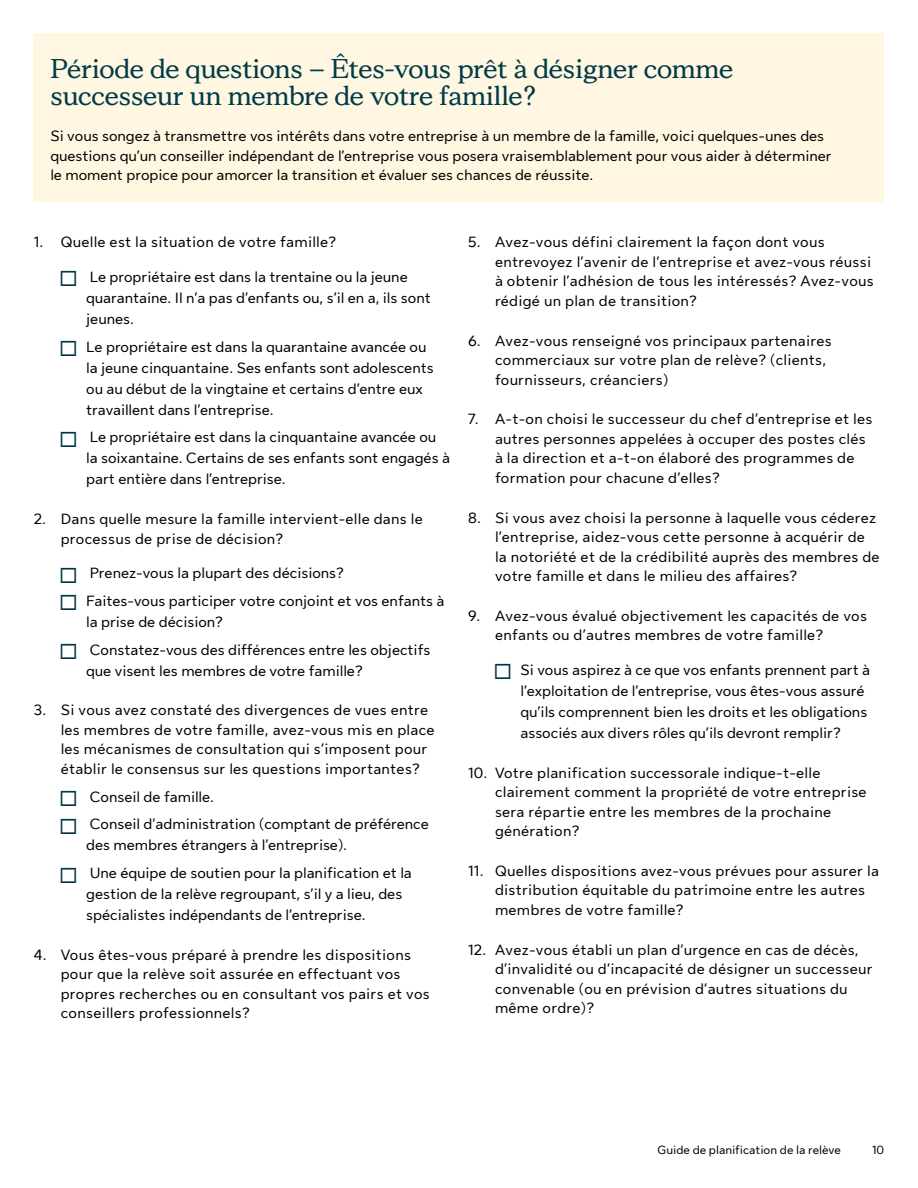
<style>
.page{position:relative;width:918px;height:1188px;background:#fff}
.page>*{position:absolute;margin:0;border:0;box-sizing:border-box;transform-origin:0 0}
.t1{font:700 27px/27px "Sun Life New Display";color:#003b49}
.t2{font:15px/19.5px "Sun Life New Text";letter-spacing:.02em;color:#000}
.t3{font:15px/21px "Sun Life New Text";color:#000}
.t4{font:12px "Sun Life New Text";color:#000}
</style>
<div class="page">
<div style="left:34px;top:34px;width:850px;height:168px;background:#fff7e1"></div>
<h1 class="t1" style="left:50px;top:54px;width:684px">Période de questions – Êtes-vous prêt à désigner comme successeur un membre de votre famille?</h1>
<p class="t3" style="left:50px;top:126px;width:783px;line-height:19.5px">Si vous songez à transmettre vos intérêts dans votre entreprise à un membre de la famille, voici quelques-unes des questions qu’un conseiller indépendant de l’entreprise vous posera vraisemblablement pour vous aider à déterminer le moment propice pour amorcer la transition et évaluer ses chances de réussite.</p>
<p class="t2" style="left:34px;top:231px;width:304px">1. Quelle est la situation de votre famille?</p>
<p class="t3" style="left:86px;top:265px;width:346px">Le propriétaire est dans la trentaine ou la jeune quarantaine. Il n’a pas d’enfants ou, s’il en a, ils sont jeunes.</p>
<p class="t3" style="left:86px;top:335px;width:349px">Le propriétaire est dans la quarantaine avancée ou la jeune cinquantaine. Ses enfants sont adolescents ou au début de la vingtaine et certains d’entre eux travaillent dans l’entreprise.</p>
<p class="t3" style="left:86px;top:426px;width:365px">Le propriétaire est dans la cinquantaine avancée ou<br>la soixantaine. Certains de ses enfants sont engagés à part entière dans l’entreprise.</p>
<p class="t2" style="left:61px;top:508px;width:364px;text-indent:-27px">2. Dans quelle mesure la famille intervient-elle dans le processus de prise de décision?</p>
<p class="t3" style="left:86px;top:558px;width:360px;line-height:27.8px">Prenez-vous la plupart des décisions?<br>Faites-vous participer votre conjoint et vos enfants à</p>
<p class="t3" style="left:86px;top:607px;width:346px;line-height:27.8px">la prise de décision?<br>Constatez-vous des différences entre les objectifs</p>
<p class="t3" style="left:86px;top:659px;width:278px">que visent les membres de votre famille?</p>
<p class="t2" style="left:61px;top:699px;width:375px;text-indent:-27px">3. Si vous avez constaté des divergences de vues entre les membres de votre famille, avez-vous mis en place les mécanismes de consultation qui s’imposent pour établir le consensus sur les questions importantes?</p>
<p class="t3" style="left:90px;top:782px;width:341px;line-height:27.8px">Conseil de famille.<br>Conseil d’administration (comptant de préférence</p>
<p class="t3" style="left:86px;top:830px;width:327px;line-height:27.8px">des membres étrangers à l’entreprise).<br>Une équipe de soutien pour la planification et la</p>
<p class="t3" style="left:86px;top:882px;width:318px">gestion de la relève regroupant, s’il y a lieu, des spécialistes indépendants de l’entreprise.</p>
<p class="t2" style="left:61px;top:944px;width:371px;text-indent:-27px">4. Vous êtes-vous préparé à prendre les dispositions pour que la relève soit assurée en effectuant vos propres recherches ou en consultant vos pairs et vos conseillers professionnels?</p>
<p class="t2" style="left:495px;top:231px;width:380px;text-indent:-27px">5. Avez-vous défini clairement la façon dont vous entrevoyez l’avenir de l’entreprise et avez-vous réussi à obtenir l’adhésion de tous les intéressés? Avez-vous rédigé un plan de transition?</p>
<p class="t2" style="left:495px;top:330px;width:338px;text-indent:-27px">6. Avez-vous renseigné vos principaux partenaires commerciaux sur votre plan de relève? (clients, fournisseurs, créanciers)</p>
<p class="t2" style="left:495px;top:408px;width:379px;text-indent:-27px">7. A-t-on choisi le successeur du chef d’entreprise et les autres personnes appelées à occuper des postes clés à la direction et a-t-on élaboré des programmes de formation pour chacune d’elles?</p>
<p class="t2" style="left:495px;top:507px;width:386px;text-indent:-27px">8. Si vous avez choisi la personne à laquelle vous céderez l’entreprise, aidez-vous cette personne à acquérir de la notoriété et de la crédibilité auprès des membres de votre famille et dans le milieu des affaires?</p>
<p class="t2" style="left:495px;top:605px;width:373px;text-indent:-27px">9. Avez-vous évalué objectivement les capacités de vos enfants ou d’autres membres de votre famille?</p>
<p class="t3" style="left:520px;top:658px;width:351px">Si vous aspirez à ce que vos enfants prennent part à l’exploitation de l’entreprise, vous êtes-vous assuré qu’ils comprennent bien les droits et les obligations associés aux divers rôles qu’ils devront remplir?</p>
<p class="t2" style="left:495px;top:762px;width:373px;text-indent:-27px">10. Votre planification successorale indique-t-elle clairement comment la propriété de votre entreprise sera répartie entre les membres de la prochaine génération?</p>
<p class="t2" style="left:495px;top:860px;width:385px;text-indent:-27px">11. Quelles dispositions avez-vous prévues pour assurer la distribution équitable du patrimoine entre les autres membres de votre famille?</p>
<p class="t2" style="left:495px;top:939px;width:379px;text-indent:-27px">12. Avez-vous établi un plan d’urgence en cas de décès, d’invalidité ou d’incapacité de désigner un successeur convenable (ou en prévision d’autres situations du même ordre)?</p>
<p class="t4" style="left:657px;top:1142px;width:185px">Guide de planification de la relève</p>
<p class="t4" style="left:872px;top:1142px;width:14px">10</p>
</div>
